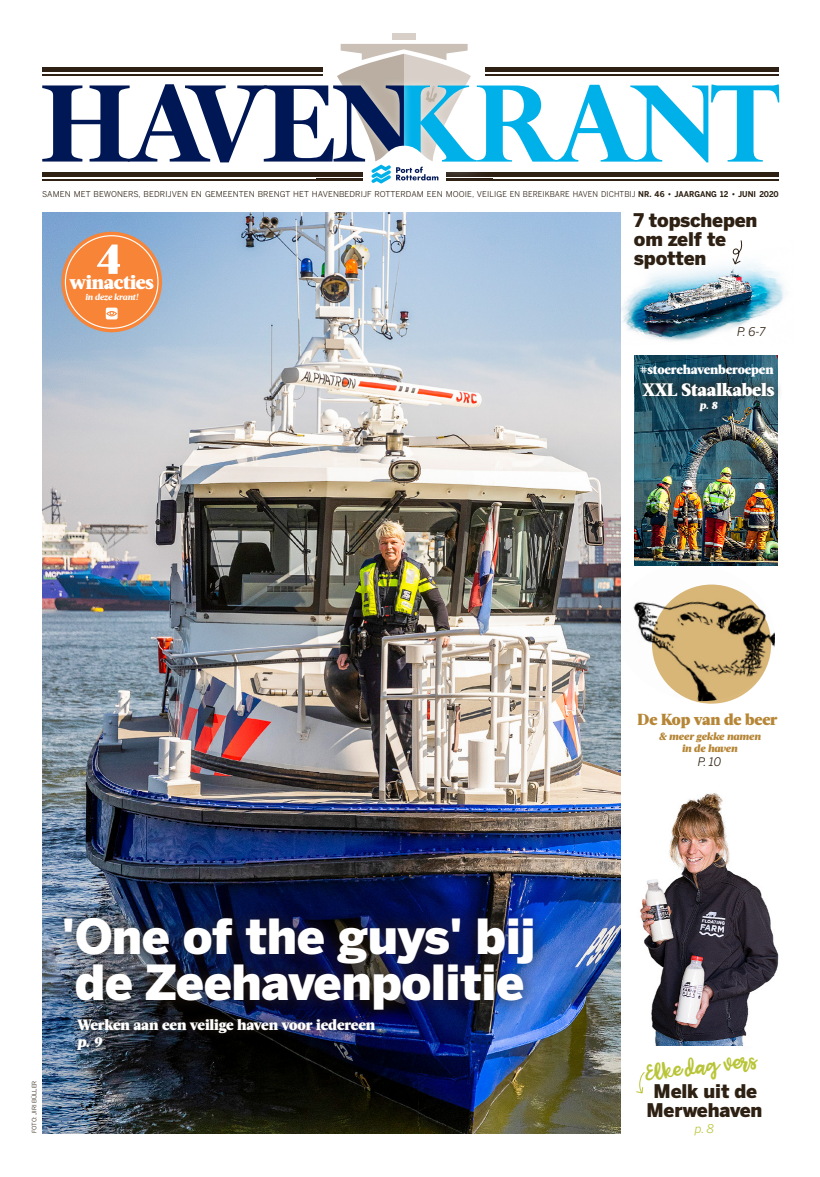
<style>
.page{position:relative;width:820px;height:1177px;background:#fff}
.page>*{position:absolute;margin:0;border:0;box-sizing:border-box;transform-origin:0 0}
.t1{font:900 48px/46px "Benton Sans";letter-spacing:-.01em;color:#fff}
.t2{font:22.1px "Jenthill";color:#b9c538}
.t3{font:900 19.5px "Acta";letter-spacing:-.02em;color:#fff}
.t4{font:900 18.7px/19px "Benton Sans";letter-spacing:-.01em;color:#2e2113}
.t5{font:900 18px "Acta";letter-spacing:-.015em;color:#fff}
.t6{font:900 16px "Acta";letter-spacing:-.015em;color:#b68636}
.t7{font:900 15px "Acta";letter-spacing:-.01em;color:#fff}
.t8{font:italic 900 15px "Acta";color:#fff}
.t9{font:900 13px "Acta";letter-spacing:-.015em;color:#fff}
.t10{font:italic 11.9px "Benton Sans";color:#2e2113}
.t11{font:italic 11.9px "Benton Sans";color:#b9c538}
.t12{font:italic 11.7px "Benton Sans";color:#2e2113}
.t13{font:italic 900 11px "Acta";color:#fff}
.t14{font:italic 900 10.5px/12.7px "Acta";letter-spacing:-.015em;color:#b68636;text-align:center}
.t15{font:italic 800 8.7px "Acta";letter-spacing:-.02em;color:#fff}
.t16{font:8px "Benton Sans";letter-spacing:.01em;color:#2e2113}
.t17{font:6px "Benton Sans";color:#2e2113}
.s1{font-weight:700}
</style>
<div class="page">
<img style="left:42px;top:212px;width:578px;height:921px">
<div style="left:68px;top:1009px;width:315px;height:49px;background:#2e2113;opacity:.75"></div>
<div style="left:49px;top:901px;width:501px;height:124px;background:#2e2113;opacity:.75"></div>
<img style="left:634px;top:355px;width:143px;height:209px">
<img style="left:640px;top:793px;width:139px;height:252px">
<img style="left:608px;top:564px;width:170px;height:145px">
<svg style="left:651px;top:584px;width:119px;height:119px;background:#b29664"></svg>
<svg style="left:634px;top:373px;width:146px;height:46px;background:#294f5d"></svg>
<svg style="left:636px;top:1072px;width:9px;height:22px"></svg>
<div style="left:392px;top:33px;width:24px;height:7px;background:#d8d0c8"></div>
<svg style="left:42px;top:44px;width:737px;height:140px"></svg>
<img style="left:620px;top:240px;width:166px;height:107px">
<div style="left:64px;top:234px;width:96px;height:96px;background:#f88437;border-radius:50%"></div>
<div style="left:61px;top:232px;width:101px;height:100px;border:5px solid #f88437;border-radius:50%"></div>
<svg style="left:106px;top:307px;width:12px;height:12px"></svg>
<svg style="left:97px;top:244px;width:23px;height:30px"></svg>
<p class="t16" style="left:42px;top:190px;width:738px">SAMEN MET BEWONERS, BEDRIJVEN EN GEMEENTEN BRENGT HET HAVENBEDRIJF ROTTERDAM EEN MOOIE, VEILIGE EN BEREIKBARE HAVEN DICHTBIJ <span class="s1">NR. 46 • JAARGANG 12 • JUNI 2020</span></p>
<h3 class="t3" style="left:69px;top:270px;width:86px">winacties</h3>
<p class="t15" style="left:85px;top:292px;width:55px">in deze krant!</p>
<h3 class="t4" style="left:633px;top:211px;width:125px">7 topschepen om zelf te spotten</h3>
<h3 class="t10" style="left:736px;top:324px;width:30px">P. 6-7</h3>
<h3 class="t9" style="left:640px;top:362px;width:135px">#stoerehavenberoepen</h3>
<h3 class="t5" style="left:642px;top:378px;width:133px">XXL Staalkabels</h3>
<h3 class="t13" style="left:699px;top:398px;width:19px">p. 8</h3>
<p class="t17" style="left:31px;top:1133px;width:54px;rotate:-90deg">FOTO: JIRI BÜLLER</p>
<h1 class="t1" style="left:62px;top:914px;width:475px">'One of the guys' bij de Zeehavenpolitie</h1>
<h3 class="t7" style="left:77px;top:1015px;width:299px">Werken aan een veilige haven voor iedereen</h3>
<h3 class="t8" style="left:77px;top:1032px;width:26px">p. 9</h3>
<h3 class="t6" style="left:637px;top:710px;width:141px">De Kop van de beer</h3>
<h3 class="t14" style="left:658px;top:729px;width:104px">&amp; meer gekke namen in de haven</h3>
<h3 class="t12" style="left:697px;top:754px;width:25px">P. 10</h3>
<h2 class="t2" style="left:642px;top:1059px;width:114px;rotate:-7deg">Elke dag vers</h2>
<h3 class="t4" style="left:646px;top:1082px;width:117px;text-align:center">Melk uit de<br>Merwehaven</h3>
<h3 class="t11" style="left:694px;top:1121px;width:21px">p. 8</h3>
</div>
